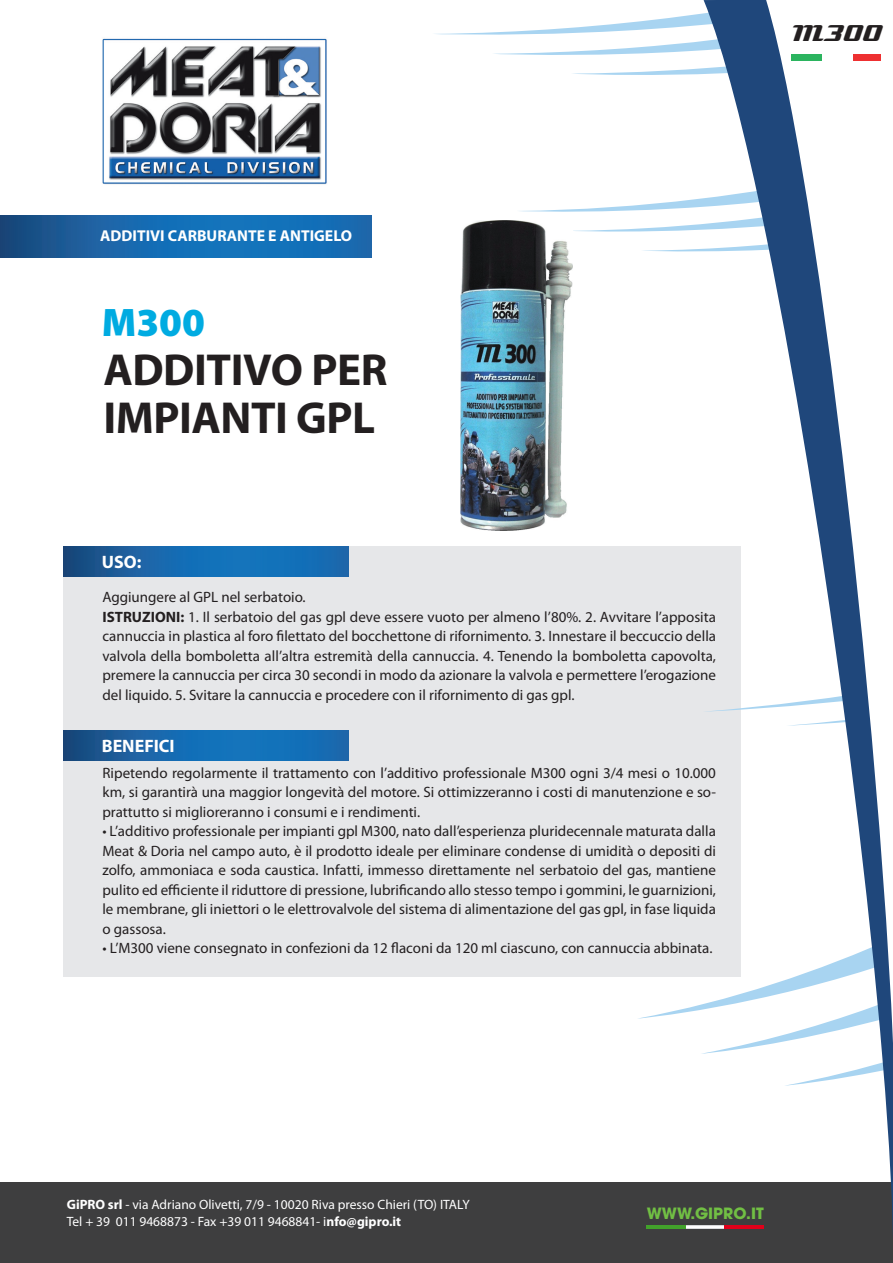
<style>
.page{position:relative;width:893px;height:1263px;background:#fff}
.page>*{position:absolute;margin:0;border:0;box-sizing:border-box;transform-origin:0 0}
.t1{font:700 45px/48px "Myriad Pro";letter-spacing:-.01em;color:#231f20}
.t2{font:900 39.9px "Myriad Pro";color:#00abe1}
.t3{font:25.5px "Linotype Atomatic";color:#231f20}
.t4{font:700 18px "Myriad Pro";color:#fff}
.t5{font:700 15.75px "Myriad Pro";color:#fff}
.t6{font:700 15.45px "ITC Avant Garde Pro";color:#71bf44}
.t7{font:15px/19.5px "Myriad Pro";color:#231f20;text-align:justify}
.t8{font:13.5px/16.2px "Myriad Pro";color:#fff}
.s1{font-weight:700}
</style>
<div class="page">
<svg style="left:638px;top:1004px;width:66px;height:50px"></svg>
<div style="left:64px;top:546px;width:677px;height:431px;background:#e6e7e9"></div>
<img style="left:102px;top:38px;width:225px;height:147px">
<img style="left:64px;top:547px;width:284px;height:30px">
<img style="left:64px;top:731px;width:284px;height:30px">
<img style="left:0;top:215px;width:372px;height:42px">
<div style="left:0;top:1182px;width:893px;height:81px;background:#3e3e3f"></div>
<svg style="left:686px;top:1225px;width:18px;height:4px"></svg>
<hr style="left:647px;top:1225px;width:39px;height:4px;background:#42a12b">
<svg style="left:520px;top:198px;width:184px;height:54px"></svg>
<svg style="left:435px;top:0;width:269px;height:75px"></svg>
<svg style="left:704px;top:0;width:62px;height:1229px"></svg>
<svg style="left:766px;top:0;width:127px;height:1233px"></svg>
<div style="left:791px;top:54px;width:31px;height:6px;background:#2bb45f"></div>
<div style="left:850px;top:54px;width:31px;height:6px;background:#ee3031"></div>
<div style="left:822px;top:54px;width:31px;height:6px;background:#fff"></div>
<img style="left:461px;top:220px;width:112px;height:310px">
<p class="t5" style="left:100px;top:225px;width:253px">ADDITIVI CARBURANTE E ANTIGELO</p>
<h2 class="t2" style="left:102px;top:296px;width:105px">M300</h2>
<h1 class="t1" style="left:103px;top:344px;width:285px">ADDITIVO PER<br>IMPIANTI GPL</h1>
<p class="t4" style="left:102px;top:550px;width:41px">USO:</p>
<p class="t7" style="left:102px;top:587px;width:615px;text-align:left">Aggiungere al GPL nel serbatoio.<br><span class="s1">ISTRUZIONI:</span> 1. Il serbatoio del gas gpl deve essere vuoto per almeno l’80%. 2. Avvitare l’apposita cannuccia in plastica al foro filettato del bocchettone di rifornimento. 3. Innestare il beccuccio della valvola della bomboletta all’altra estremità della cannuccia. 4. Tenendo la bomboletta capovolta, premere la cannuccia per circa 30 secondi in modo da azionare la valvola e permettere l’erogazione del liquido. 5. Svitare la cannuccia e procedere con il rifornimento di gas gpl.</p>
<p class="t4" style="left:102px;top:735px;width:74px">BENEFICI</p>
<p class="t7" style="left:102px;top:763px;width:615px">Ripetendo regolarmente il trattamento con l’additivo professionale M300 ogni 3/4 mesi o 10.000 km, si garantirà una maggior longevità del motore. Si ottimizzeranno i costi di manutenzione e so&shy;prattutto si miglioreranno i consumi e i rendimenti.</p>
<p class="t7" style="left:102px;top:821px;width:615px">• L’additivo professionale per impianti gpl M300, nato dall’esperienza pluridecennale maturata dalla Meat &amp; Doria nel campo auto, è il prodotto ideale per eliminare condense di umidità o depositi di zolfo, ammoniaca e soda caustica. Infatti, immesso direttamente nel serbatoio del gas, mantiene pulito ed efficiente il riduttore di pressione, lubrificando allo stesso tempo i gommini, le guarnizioni, le membrane, gli iniettori o le elettrovalvole del sistema di alimentazione del gas gpl, in fase liquida o gassosa.</p>
<p class="t7" style="left:102px;top:938px;width:612px">• L’M300 viene consegnato in confezioni da 12 flaconi da 120 ml ciascuno, con cannuccia abbinata.</p>
<h3 class="t3" style="left:793px;top:20px;width:91px">M300</h3>
<p class="t8" style="left:67px;top:1196px;width:404px"><span class="s1">GiPRO srl</span> - via Adriano Olivetti, 7/9 - 10020 Riva presso Chieri (TO) ITALY<br>Tel + 39 011 9468873 - Fax +39 011 9468841- i<span class="s1">nfo@gipro.it</span></p>
<p class="t6" style="left:647px;top:1203px;width:119px">WWW.GIPRO.IT</p>
</div>
